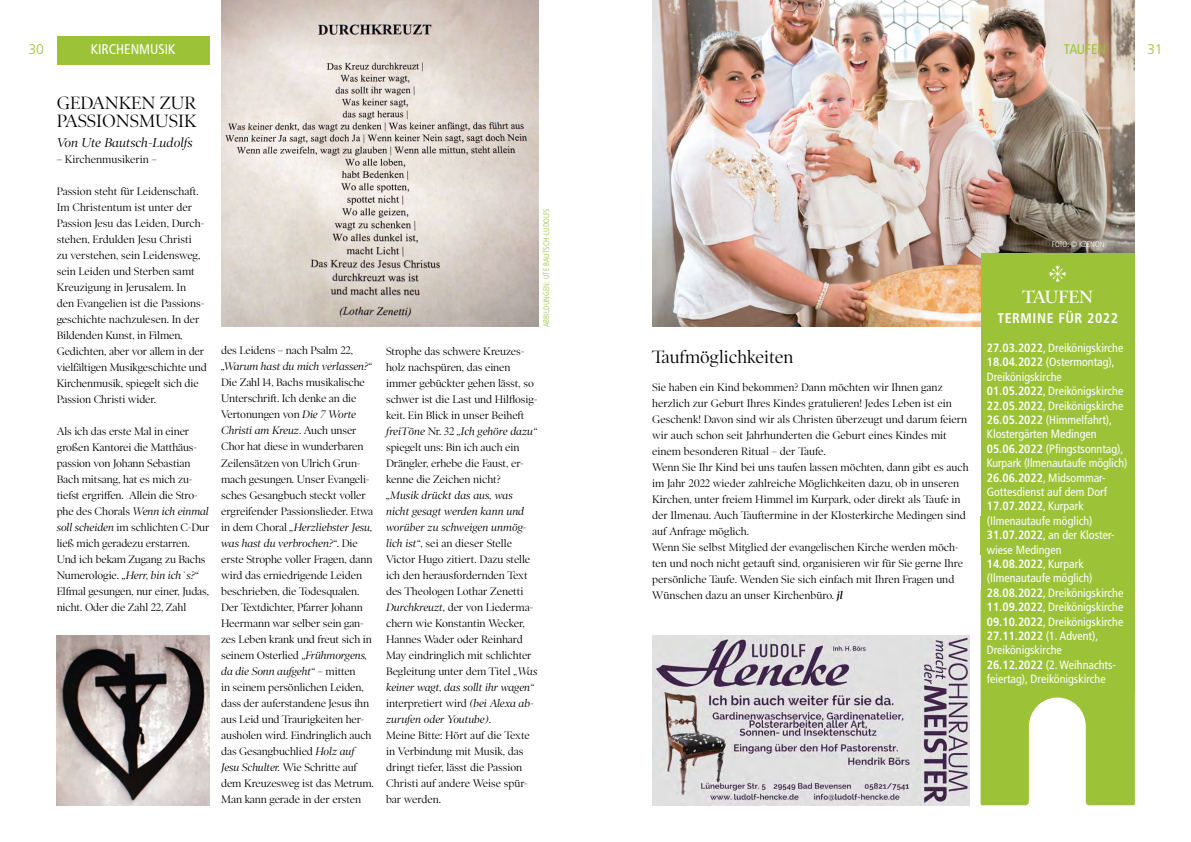
<style>
.page{position:relative;width:1191px;height:842px;background:#fff}
.page>*{position:absolute;margin:0;border:0;box-sizing:border-box;transform-origin:0 0}
.t1{font:18px/18px "Poynter OS Disp";color:#000}
.t2{font:600 18px "Poynter OS Disp";color:#fff}
.t3{font:700 condensed 14px "Frutiger LT Std";letter-spacing:.04em;color:#fff}
.t4{font:condensed 14px "Frutiger LT Std";color:#fff}
.t5{font:condensed 14px "Frutiger LT Std";color:#9cc238}
.t6{font:300 14px "Frutiger LT Std";color:#9cc238}
.t7{font:italic 13px "Poynter OS Disp";color:#000}
.t8{font:condensed 12px/14.4px "Frutiger LT Std";color:#fff}
.t9{font:11px/16px "Poynter OS Disp";letter-spacing:-.005em;color:#000}
.t10{font:italic 11px "Poynter OS Disp";letter-spacing:-.01em;color:#000}
.t11{font:300 condensed 8px "Frutiger LT Std";color:#9cc238}
.t12{font:300 condensed 8px "Frutiger LT Std";color:#fff}
.s1{font-style:italic}
.s2{font-weight:600;font-style:italic}
.s3{font-weight:700}
</style>
<div class="page">
<img style="left:652px;top:0;width:482px;height:327px">
<svg style="left:981px;top:692px;width:153px;height:113px"></svg>
<div style="left:981px;top:254px;width:153px;height:438px;background:#9cc238"></div>
<svg style="left:1049px;top:265px;width:17px;height:17px"></svg>
<img style="left:652px;top:636px;width:317px;height:170px">
<img style="left:221px;top:0;width:317px;height:327px">
<div style="left:57px;top:36px;width:152px;height:29px;background:#9cc238"></div>
<img style="left:57px;top:636px;width:152px;height:169px">
<p class="t6" style="left:28px;top:41px;width:17px">30</p>
<p class="t6" style="left:1147px;top:41px;width:17px">31</p>
<p class="t4" style="left:91px;top:41px;width:86px">KIRCHENMUSIK</p>
<p class="t5" style="left:1063px;top:41px;width:44px">TAUFEN</p>
<h1 class="t1" style="left:57px;top:93px;width:141px">GEDANKEN ZUR<br>PASSIONSMUSIK</h1>
<p class="t7" style="left:57px;top:135px;width:138px">Von Ute Bautsch-Ludolfs</p>
<p class="t9" style="left:57px;top:151px;width:102px">– Kirchenmusikerin –</p>
<p class="t9" style="left:57px;top:183px;width:151px">Passion steht für Leidenschaft.<br>Im Christentum ist unter der<br>Passion Jesu das Leiden, Durch&shy;stehen, Erdulden Jesu Christi<br>zu verstehen, sein Leidensweg, sein Leiden und Sterben samt<br>Kreuzigung in Jerusalem. In<br>den Evangelien ist die Passions&shy;geschichte nachzulesen. In der<br>Bildenden Kunst, in Filmen,<br>Gedichten, aber vor allem in der vielfältigen Musikgeschichte und<br>Kirchenmusik, spiegelt sich die<br>Passion Christi wider.</p>
<p class="t9" style="left:57px;top:423px;width:154px">Als ich das erste Mal in einer großen Kantorei die Matthäus&shy;passion von Johann Sebastian<br>Bach mitsang, hat es mich zu&shy;tiefst ergriffen. Allein die Stro&shy;phe des Chorals <span class="s1">Wenn ich einmal soll scheiden</span> im schlichten C-Dur ließ mich geradezu erstarren.<br>Und ich bekam Zugang zu Bachs<br>Numerologie. <span class="s1">„Herr, bin ich`s?“<br></span>Elfmal gesungen, nur einer, Judas, nicht. Oder die Zahl 22, Zahl</p>
<p class="t9" style="left:221px;top:343px;width:133px">des Leidens – nach Psalm 22,</p>
<p class="t10" style="left:221px;top:361px;width:152px">„Warum hast du mich verlassen?“</p>
<p class="t9" style="left:221px;top:375px;width:154px">Die Zahl 14, Bachs musikalische<br>Unterschrift. Ich denke an die<br>Vertonungen von <span class="s1">Die 7 Worte<br>Christi am Kreuz</span>. Auch unser<br>Chor hat diese in wunderbaren<br>Zeilensätzen von Ulrich Grun&shy;mach gesungen. Unser Evangeli&shy;sches Gesangbuch steckt voller ergreifender Passionslieder. Etwa in dem Choral <span class="s1">„Herzliebster Jesu, was hast du verbrochen?“</span>. Die erste Strophe voller Fragen, dann wird das erniedrigende Leiden beschrieben, die Todesqualen.<br>Der Textdichter, Pfarrer Johann<br>Heermann war selber sein gan&shy;zes Leben krank und freut sich in seinem Osterlied „<span class="s1">Frühmorgens, da die Sonn aufgeht“</span> – mitten<br>in seinem persönlichen Leiden, dass der auferstandene Jesus ihn aus Leid und Traurigkeiten her&shy;ausholen wird. Eindringlich auch das Gesangbuchlied <span class="s1">Holz auf<br>Jesu Schulter.</span> Wie Schritte auf dem Kreuzesweg ist das Metrum.<br>Man kann gerade in der ersten</p>
<p class="t11" style="left:542px;top:327px;width:120px;rotate:-90deg">ABBILDUNGEN: UTE BAUTSCH-LUDOLFS</p>
<p class="t9" style="left:386px;top:343px;width:153px">Strophe das schwere Kreuzes&shy;holz nachspüren, das einen immer gebückter gehen lässt, so schwer ist die Last und Hilflosig&shy;keit. Ein Blick in unser Beiheft <span class="s1">freiTöne</span> Nr. 32 <span class="s1">„Ich gehöre dazu“ </span>spiegelt uns: Bin ich auch ein<br>Drängler, erhebe die Faust, er&shy;kenne die Zeichen nicht?</p>
<p class="t9" style="left:386px;top:487px;width:153px"><span class="s1">„Musik drückt das aus, was nicht gesagt werden kann und worüber zu schweigen unmög&shy;lich ist“</span>, sei an dieser Stelle<br>Victor Hugo zitiert. Dazu stelle ich den herausfordernden Text des Theologen Lothar Zenetti<br><span class="s1">Durchkreuzt</span>, der von Liederma&shy;chern wie Konstantin Wecker,<br>Hannes Wader oder Reinhard<br>May eindringlich mit schlichter<br>Begleitung unter dem Titel „<span class="s1">Was keiner wagt, das sollt ihr wagen“ </span>interpretiert wird <span class="s1">(bei Alexa ab&shy;zurufen oder Youtube)</span>.<br>Meine Bitte: Hört auf die Texte in Verbindung mit Musik, das dringt tiefer, lässt die Passion<br>Christi auf andere Weise spür&shy;bar werden.</p>
<h1 class="t1" style="left:652px;top:348px;width:143px">Taufmöglichkeiten</h1>
<p class="t9" style="left:652px;top:379px;width:318px">Sie haben ein Kind bekommen? Dann möchten wir Ihnen ganz herzlich zur Geburt Ihres Kindes gratulieren! Jedes Leben ist ein Geschenk! Davon sind wir als Christen überzeugt und darum feiern wir auch schon seit Jahrhunderten die Geburt eines Kindes mit einem besonderen Ritual – der Taufe.<br>Wenn Sie Ihr Kind bei uns taufen lassen möchten, dann gibt es auch im Jahr 2022 wieder zahlreiche Möglichkeiten dazu, ob in unseren Kirchen, unter freiem Himmel im Kurpark, oder direkt als Taufe in der Ilmenau. Auch Tauftermine in der Klosterkirche Medingen sind auf Anfrage möglich.<br>Wenn Sie selbst Mitglied der evangelischen Kirche werden möch&shy;ten und noch nicht getauft sind, organisieren wir für Sie gerne Ihre persönliche Taufe. Wenden Sie sich einfach mit Ihren Fragen und Wünschen dazu an unser Kirchenbüro. <span class="s2">jl</span></p>
<p class="t12" style="left:1052px;top:240px;width:54px">FOTO: © KZENON</p>
<h1 class="t2" style="left:1022px;top:287px;width:72px">TAUFEN</h1>
<p class="t3" style="left:997px;top:310px;width:122px">TERMINE FÜR 2022</p>
<p class="t8" style="left:986px;top:341px;width:142px"><span class="s3">27.03.2022</span>, Dreikönigskirche<br><span class="s3">18.04.2022</span> (Ostermontag),<br>Dreikönigskirche<br><span class="s3">01.05.2022</span>, Dreikönigskirche<br><span class="s3">22.05.2022</span>, Dreikönigskirche<br><span class="s3">26.05.2022</span> (Himmelfahrt),<br>Klostergärten Medingen<br><span class="s3">05.06.2022</span> (Pfingstsonntag),<br>Kurpark (Ilmenautaufe möglich)<br><span class="s3">26.06.2022</span>, Midsommar-<br>Gottesdienst auf dem Dorf<br><span class="s3">17.07.2022</span>, Kurpark (Ilmenautaufe möglich)<br><span class="s3">31.07.2022</span>, an der Kloster&shy;wiese Medingen<br><span class="s3">14.08.2022</span>, Kurpark (Ilmenautaufe möglich)<br><span class="s3">28.08.2022</span>, Dreikönigskirche<br><span class="s3">11.09.2022</span>, Dreikönigskirche<br><span class="s3">09.10.2022</span>, Dreikönigskirche<br><span class="s3">27.11.2022</span> (1. Advent),<br>Dreikönigskirche<br><span class="s3">26.12.2022</span> (2. Weihnachts&shy;feiertag), Dreikönigskirche</p>
</div>
